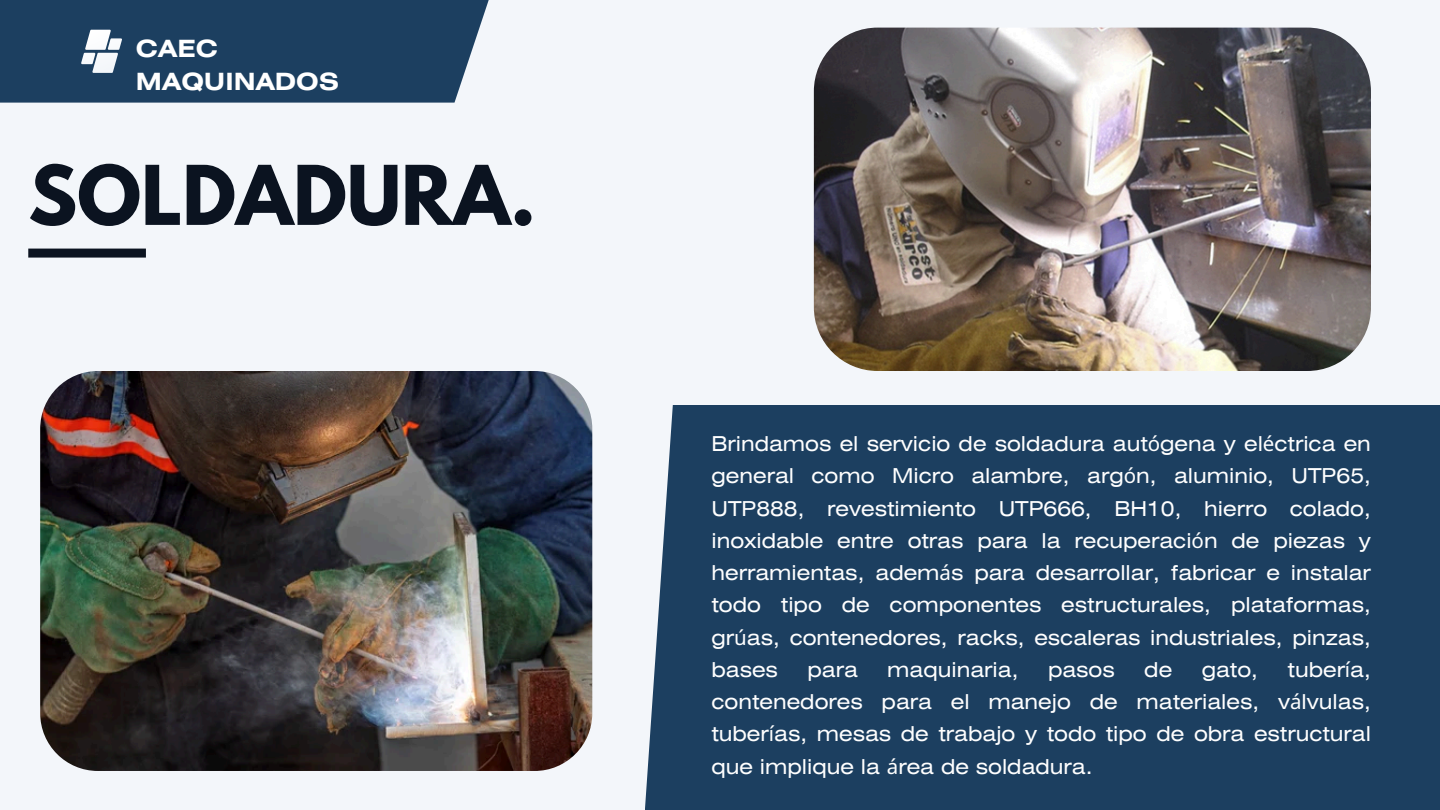
<style>
.page{position:relative;width:1440px;height:810px;background:#f3f6fa}
.page>*{position:absolute;margin:0;border:0;box-sizing:border-box;transform-origin:0 0}
.t1{font:700 72.8px "League Spartan";color:#0b1320}
.t2{font:700 23.7px/33px "Helios Ext";color:#fff}
.t3{font:20.5px/32.2px "Helios Ext";color:#fff;text-align:justify}
.s1{font-family:"Noto Sans"}
</style>
<div class="page">
<img style="left:40px;top:371px;width:552px;height:400px;border-radius:58px">
<div style="left:28px;top:249px;width:118px;height:9px;background:#0b1320"></div>
<div style="left:0;top:0;width:489px;height:103px;background:#1c3f60"></div>
<svg style="left:81px;top:30px;width:41px;height:43px"></svg>
<div style="left:645px;top:405px;width:795px;height:405px;background:#1c3f60"></div>
<img style="left:814px;top:28px;width:557px;height:343px;border-radius:64px">
<p class="t2" style="left:136px;top:34px;width:205px">CAEC<br>MAQUINADOS</p>
<h2 class="t1" style="left:28px;top:159px;width:509px">SOLDADURA.</h2>
<h1 class="t3" style="left:711px;top:430px;width:661px">Brindamos el servicio de soldadura aut<span class="s1">ó</span>gena y el<span class="s1">é</span>ctrica en general como Micro alambre, arg<span class="s1">ó</span>n, aluminio, UTP65, UTP888, revestimiento UTP666, BH10, hierro colado, inoxidable entre otras para la recuperaci<span class="s1">ó</span>n de piezas y herramientas, adem<span class="s1">á</span>s para desarrollar, fabricar e instalar todo tipo de componentes estructurales, plataformas, gr<span class="s1">ú</span>as, contenedores, racks, escaleras industriales, pinzas, bases</h1>
<h1 class="t3" style="left:711px;top:655px;width:661px;text-indent:576px">tuber<span class="s1">í</span>a, contenedores para el manejo de materiales, v<span class="s1">á</span>lvulas, tuber<span class="s1">í</span>as, mesas de trabajo y todo tipo de obra estructural que implique la <span class="s1">á</span>rea de soldadura.</h1>
<h1 class="t3" style="left:807px;top:655px;width:52px">para</h1>
<h1 class="t3" style="left:887px;top:655px;width:133px">maquinaria,</h1>
<h1 class="t3" style="left:1048px;top:655px;width:68px">pasos</h1>
<h1 class="t3" style="left:1144px;top:655px;width:29px">de</h1>
<h1 class="t3" style="left:1202px;top:655px;width:58px">gato,</h1>
</div>
